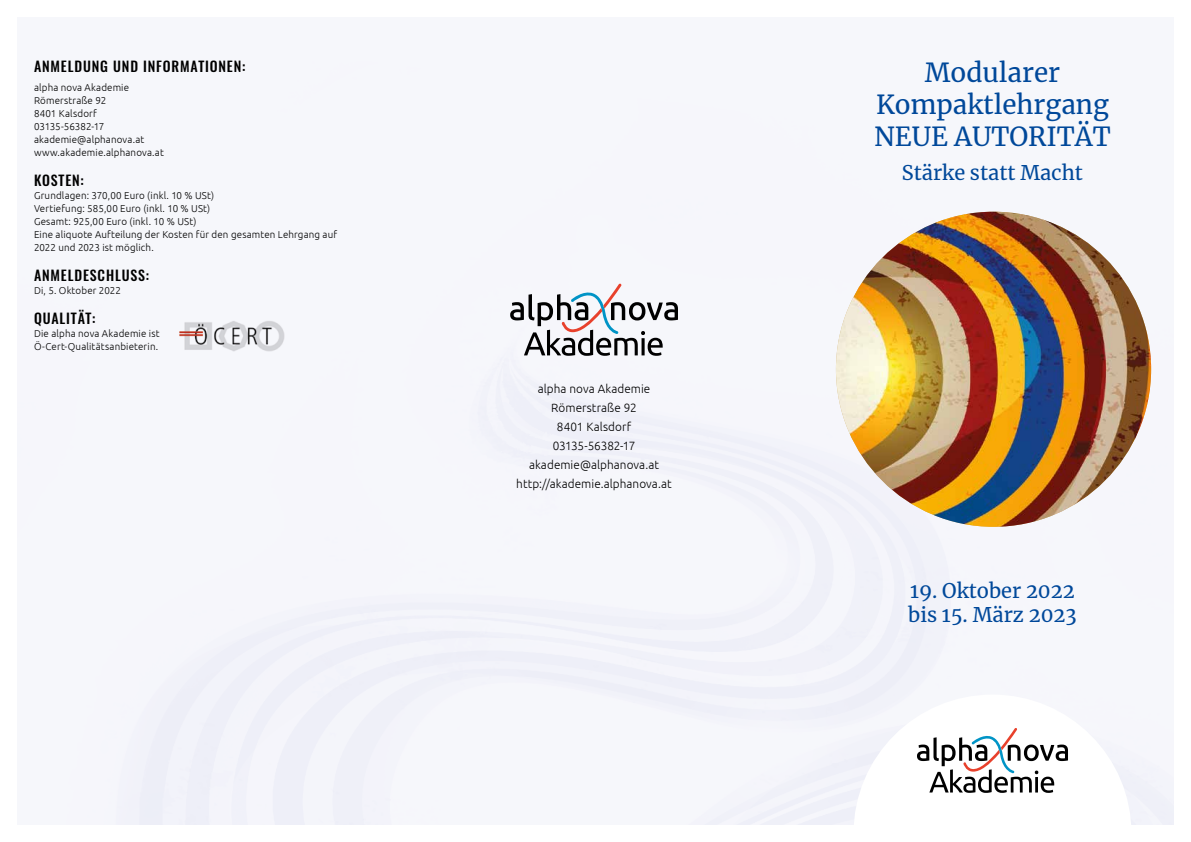
<style>
.page{position:relative;width:1191px;height:842px;background:#fff}
.page>*{position:absolute;margin:0;border:0;box-sizing:border-box;transform-origin:0 0}
.t1{font:26px/32px "Merriweather";color:#00489a;text-align:center}
.t2{font:20px/24px "Merriweather";color:#00489a}
.t3{font:500 14px "Oswald";letter-spacing:.06em;color:#000}
.t4{font:300 12px/19px "Ubuntu";letter-spacing:.005em;color:#000;text-align:center}
.t5{font:300 10px/13px "Ubuntu";letter-spacing:.015em;color:#000}
</style>
<div class="page">
<div style="left:115px;top:211px;width:1059px;height:613px;background:#f6f6fb"></div>
<img style="left:836px;top:212px;width:315px;height:315px;border-radius:158px">
<svg style="left:510px;top:284px;width:168px;height:72px"></svg>
<img style="left:176px;top:316px;width:113px;height:41px">
<svg style="left:853px;top:694px;width:278px;height:131px"></svg>
<svg style="left:917px;top:728px;width:151px;height:65px"></svg>
<h3 class="t3" style="left:34px;top:56px;width:213px">ANMELDUNG UND INFORMATIONEN:</h3>
<p class="t5" style="left:34px;top:80px;width:131px">alpha nova Akademie<br>Römerstraße 92<br>8401 Kalsdorf<br>03135-56382-17 akademie@alphanova.at www.akademie.alphanova.at</p>
<h3 class="t3" style="left:34px;top:170px;width:51px">KOSTEN:</h3>
<p class="t5" style="left:34px;top:188px;width:305px">Grundlagen: 370,00 Euro (inkl. 10 % USt)<br>Vertiefung: 585,00 Euro (inkl. 10 % USt)<br>Gesamt: 925,00 Euro (inkl. 10 % USt)<br>Eine aliquote Aufteilung der Kosten für den gesamten Lehrgang auf 2022 und 2023 ist möglich.</p>
<h3 class="t3" style="left:34px;top:265px;width:117px">ANMELDESCHLUSS:</h3>
<p class="t5" style="left:34px;top:283px;width:88px">Di, 5. Oktober 2022</p>
<h3 class="t3" style="left:34px;top:308px;width:63px">QUALITÄT:</h3>
<p class="t5" style="left:34px;top:326px;width:127px">Die alpha nova Akademie ist<br>Ö-Cert-Qualitätsanbieterin.</p>
<p class="t4" style="left:516px;top:379px;width:157px">alpha nova Akademie<br>Römerstraße 92<br>8401 Kalsdorf<br>03135-56382-17 akademie@alphanova.at http://akademie.alphanova.at</p>
<h1 class="t1" style="left:874px;top:56px;width:238px">Modularer<br>Kompaktlehrgang<br>NEUE AUTORITÄT</h1>
<h2 class="t2" style="left:902px;top:160px;width:183px">Stärke statt Macht</h2>
<h2 class="t2" style="left:908px;top:578px;width:170px">19. Oktober 2022 bis 15. März 2023</h2>
</div>
